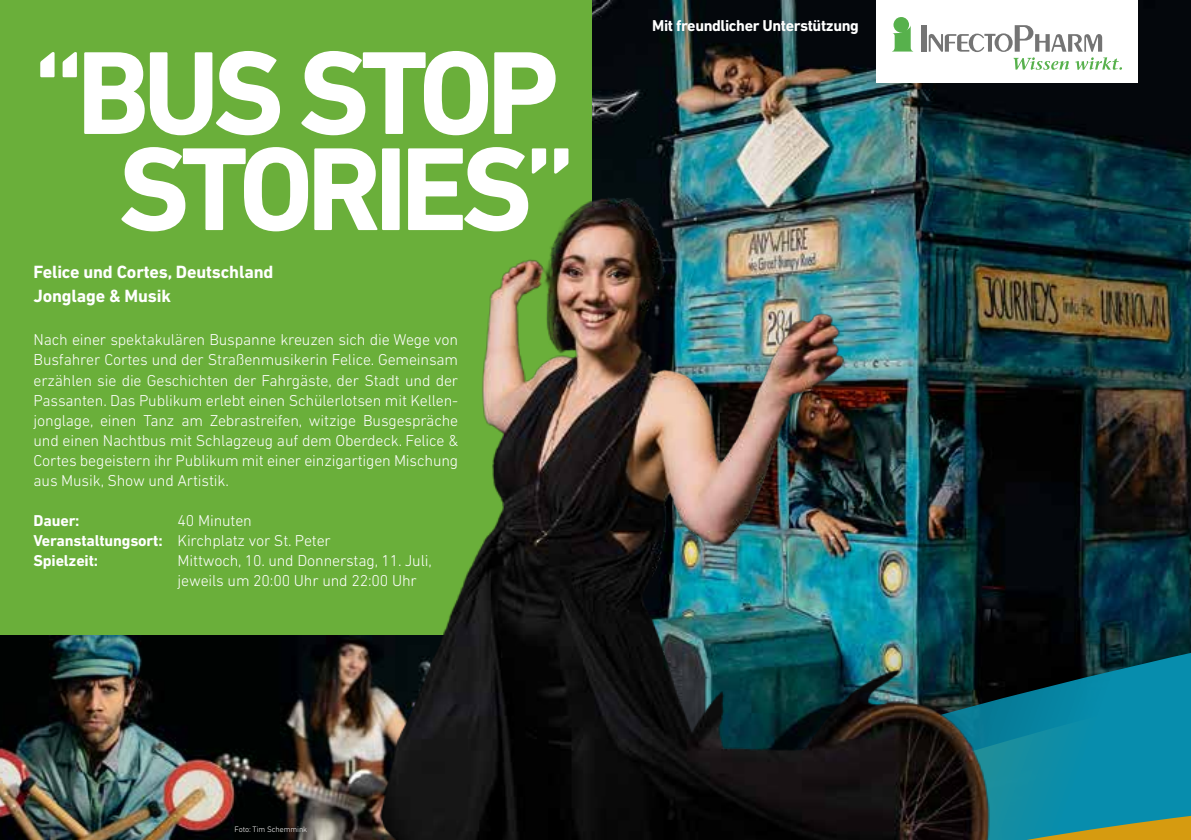
<style>
.page{position:relative;width:1191px;height:840px;background:#fff}
.page>*{position:absolute;margin:0;border:0;box-sizing:border-box;transform-origin:0 0}
.t1{font:700 120px/96px "DIN Next LT Pro";letter-spacing:-.06em;color:#fff;text-align:right}
.t2{font:700 18px/24px "DIN Next LT Pro";letter-spacing:-.01em;color:#fff}
.t3{font:300 16px/20px "DIN Next LT Pro";letter-spacing:-.01em;color:#fff}
.t4{font:700 16px "DIN Next LT Pro";letter-spacing:-.025em;color:#fff}
.t5{font:300 8px "DIN Next LT Pro";letter-spacing:-.01em;color:#fff}
.s1{font-weight:700}
</style>
<div class="page">
<div style="left:0;top:0;width:1191px;height:839px;background:#6aaf3a"></div>
<img style="left:592px;top:0;width:599px;height:607px">
<svg style="left:1080px;top:607px;width:111px;height:232px;fill:#078dad"></svg>
<div style="left:876px;top:0;width:261px;height:82px;background:#fff"></div>
<div style="left:893px;top:17px;width:16px;height:16px;background:#57b14c;border-radius:50%"></div>
<svg style="left:892px;top:25px;width:21px;height:27px"></svg>
<div style="left:921px;top:25px;width:6px;height:27px;background:#747474"></div>
<svg style="left:928px;top:25px;width:194px;height:45px"></svg>
<img style="left:0;top:635px;width:341px;height:204px">
<img style="left:341px;top:187px;width:739px;height:652px">
<h1 class="t1" style="left:34px;top:45px;width:543px">“BUS STOP<br>STORIES”</h1>
<p class="t2" style="left:34px;top:260px;width:241px">Felice und Cortes, Deutschland<br>Jonglage &amp; Musik</p>
<p class="t3" style="left:34px;top:329px;width:426px;text-align:justify">Nach einer spektakulären Buspanne kreuzen sich die Wege von Busfahrer Cortes und der Straßenmusikerin Felice. Gemeinsam erzählen sie die Geschichten der Fahrgäste, der Stadt und der Passanten. Das Publikum erlebt einen Schülerlotsen mit Kellen&shy;jonglage, einen Tanz am Zebrastreifen, witzige Busgespräche und einen Nachtbus mit Schlagzeug auf dem Oberdeck. Felice &amp; Cortes begeistern ihr Publikum mit einer einzigartigen Mischung aus Musik, Show und Artistik.</p>
<p class="t4" style="left:34px;top:510px;width:48px">Dauer:</p>
<p class="t3" style="left:34px;top:509px;width:299px;text-indent:144px">40 Minuten<br><span class="s1">Veranstaltungsort:</span> Kirchplatz vor St. Peter<br><span class="s1">Spielzeit:</span></p>
<p class="t3" style="left:178px;top:549px;width:256px">Mittwoch, 10. und Donnerstag, 11. Juli, jeweils um 20:00 Uhr und 22:00 Uhr</p>
<p class="t4" style="left:652px;top:17px;width:208px">Mit freundlicher Unterstützung</p>
<p class="t5" style="left:235px;top:824px;width:74px">Foto: Tim Schemmink</p>
</div>
